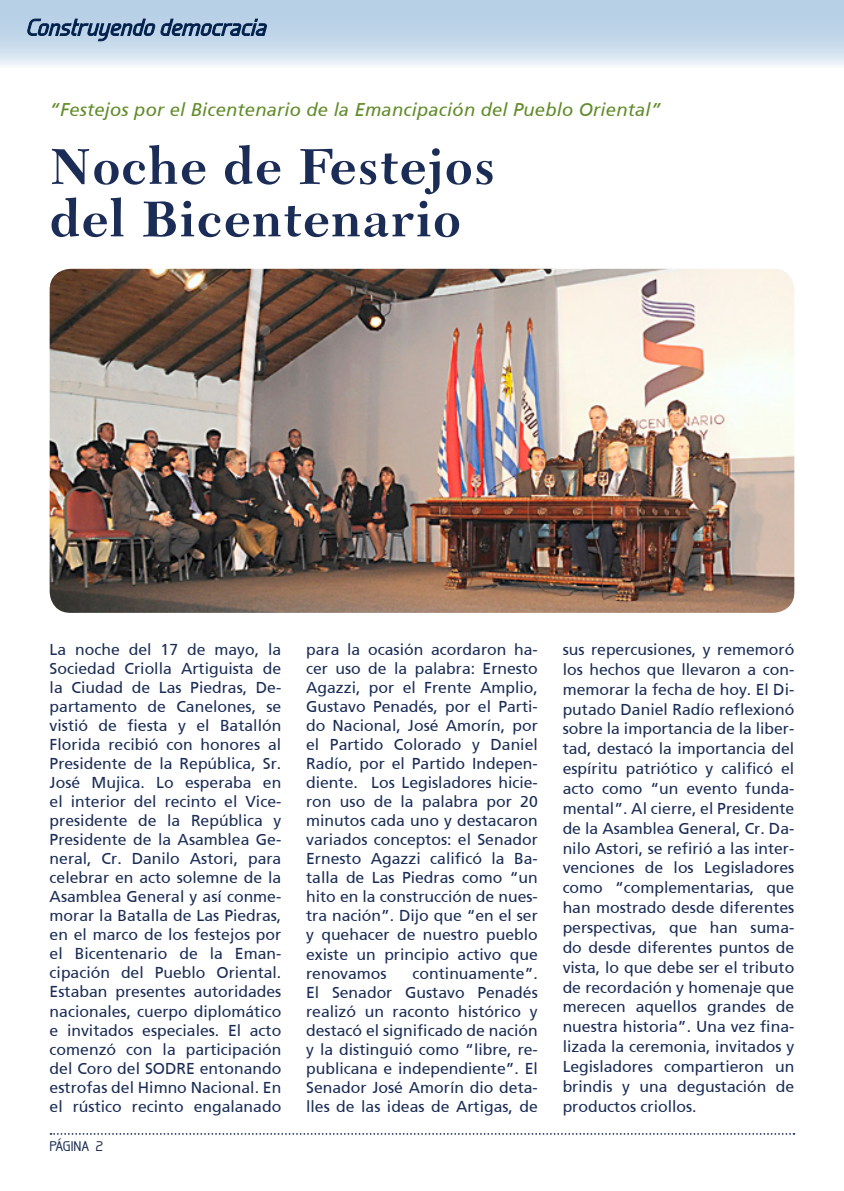
<style>
.page{position:relative;width:844px;height:1191px;background:#fff}
.page>*{position:absolute;margin:0;border:0;box-sizing:border-box;transform-origin:0 0}
.t1{font:700 52.5px/52.5px "Transitional 511 BT";letter-spacing:.025em;color:#1b2d56;scale:1.05 1}
.t2{font:italic 18.38px "Frutigerlarghe";letter-spacing:.01em;color:#618b29}
.t3{font:15.75px/19.1px "Frutigerlarghe Roman";color:#1b2d56;text-align:justify}
.t4{font:500 14px "Galette";color:#1b2d56}
</style>
<div class="page">
<svg style="left:0;top:0;width:843px;height:66px;background:#c6d9eb"></svg>
<svg style="left:27px;top:19px;width:240px;height:22px;background:#7e97b3"></svg>
<svg style="left:50px;top:1133px;width:744px;height:1px"></svg>
<hr style="left:843px;top:0;width:1px;height:68px;background:#3077b8">
<img style="left:50px;top:269px;width:744px;height:344px">
<p class="t2" style="left:50px;top:99px;width:612px">“Festejos por el Bicentenario de la Emancipación del Pueblo Oriental”</p>
<h1 class="t1" style="left:50px;top:139px;width:425px">Noche de Festejos del Bicentenario</h1>
<p class="t3" style="left:50px;top:639px;width:233px">La noche del 17 de mayo, la Sociedad Criolla Artiguista de la Ciudad de Las Piedras, De&shy;partamento de Canelones, se vistió de fiesta y el Batallón Florida recibió con honores al Presidente de la República, Sr.<br>José Mujica. Lo esperaba en el interior del recinto el Vice&shy;presidente de la República y Presidente de la Asamblea Ge&shy;neral, Cr. Danilo Astori, para celebrar en acto solemne de la Asamblea General y así conme&shy;morar la Batalla de Las Piedras, en el marco de los festejos por el Bicentenario de la Eman&shy;cipación del Pueblo Oriental.<br>Estaban presentes autoridades nacionales, cuerpo diplomático e invitados especiales. El acto comenzó con la participación del Coro del SODRE entonando estrofas del Himno Nacional. En el rústico recinto engalanado</p>
<p class="t3" style="left:306px;top:640px;width:233px">para la ocasión acordaron ha&shy;cer uso de la palabra: Ernesto Agazzi, por el Frente Amplio, Gustavo Penadés, por el Parti&shy;do Nacional, José Amorín, por el Partido Colorado y Daniel Radío, por el Partido Indepen&shy;diente. Los Legisladores hicie&shy;ron uso de la palabra por 20 minutos cada uno y destacaron variados conceptos: el Senador Ernesto Agazzi calificó la Ba&shy;talla de Las Piedras como “un hito en la construcción de nues&shy;tra nación”. Dijo que “en el ser y quehacer de nuestro pueblo existe un principio activo que renovamos</p>
<p class="t3" style="left:306px;top:963px;width:233px;text-indent:106px">continuamente”.<br>El Senador Gustavo Penadés realizó un raconto histórico y destacó el significado de nación y la distinguió como “libre, re&shy;publicana e independiente”. El Senador José Amorín dio deta&shy;lles de las ideas de Artigas, de</p>
<p class="t4" style="left:49px;top:1137px;width:55px">PÁGINA 2</p>
<p class="t3" style="left:562px;top:639px;width:233px;line-height:19.8px">sus repercusiones, y rememoró los hechos que llevaron a con&shy;memorar la fecha de hoy. El Di&shy;putado Daniel Radío reflexionó sobre la importancia de la liber&shy;tad, destacó la importancia del espíritu patriótico y calificó el acto como “un evento funda&shy;mental”. Al cierre, el Presidente de la Asamblea General, Cr. Da&shy;nilo Astori, se refirió a las inter&shy;venciones de los Legisladores como “complementarias, que han mostrado desde diferentes perspectivas, que han suma&shy;do desde diferentes puntos de vista, lo que debe ser el tributo de recordación y homenaje que merecen aquellos grandes de nuestra historia”. Una vez fina&shy;lizada la ceremonia, invitados y Legisladores compartieron un brindis y una degustación de productos criollos.</p>
</div>
